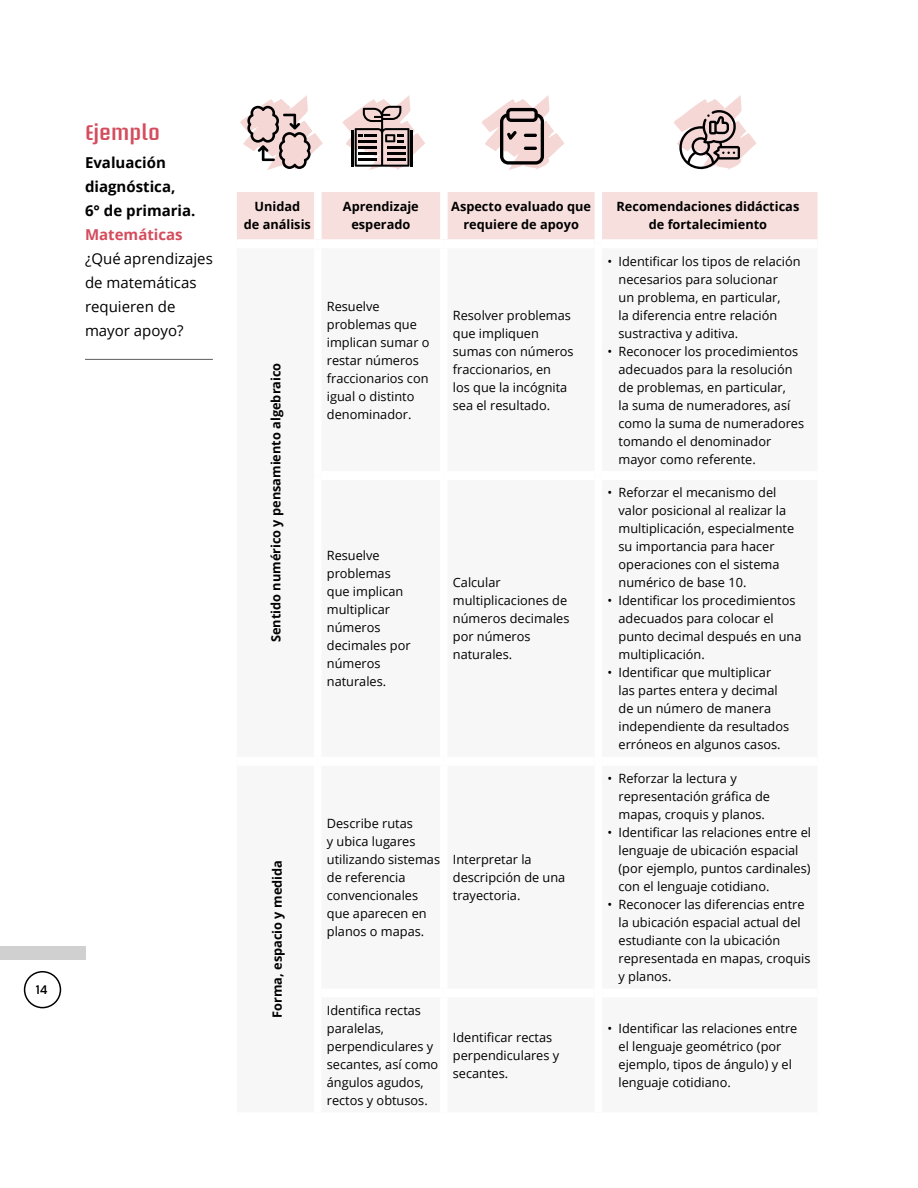
<style>
.page{position:relative;width:918px;height:1188px;background:#fff}
.page>*{position:absolute;margin:0;border:0;box-sizing:border-box;transform-origin:0 0}
.t1{font:600 21px "Briem Akademi Std";color:#d44d5d}
.t2{font:15px/24px "Open Sans";color:#000}
.t3{font:700 15px/24px "Open Sans";color:#000}
.t4{font:700 15px "Open Sans";color:#d44d5d}
.t5{font:12.75px/18px "Open Sans";color:#000}
.t6{font:700 12.75px/18px "Open Sans";color:#000;text-align:center}
.t7{font:12px "Ashemore Nor Med";color:#000}
</style>
<div class="page">
<div style="left:24px;top:971px;width:37px;height:37px;border:2px solid #000;border-radius:50%"></div>
<div style="left:0;top:946px;width:85px;height:14px;background:#d0d0d0"></div>
<svg style="left:157px;top:99px;width:140px;height:261px"></svg>
<svg style="left:297px;top:95px;width:192px;height:144px"></svg>
<svg style="left:489px;top:95px;width:329px;height:145px"></svg>
<svg style="left:679px;top:110px;width:61px;height:59px;background:#b7a5a4"></svg>
<p class="t7" style="left:36px;top:983px;width:13px">14</p>
<h1 class="t1" style="left:85px;top:121px;width:77px">Ejemplo</h1>
<p class="t3" style="left:85px;top:150px;width:112px">Evaluación diagnóstica,<br>6° de primaria.</p>
<p class="t4" style="left:85px;top:224px;width:99px">Matemáticas</p>
<p class="t2" style="left:85px;top:246px;width:129px">¿Qué aprendizajes de matemáticas requieren de mayor apoyo?</p>
<p class="t6" style="left:244px;top:197px;width:69px">Unidad<br>de análisis</p>
<p class="t6" style="left:343px;top:197px;width:77px">Aprendizaje esperado</p>
<p class="t6" style="left:451px;top:197px;width:141px">Aspecto evaluado que requiere de apoyo</p>
<p class="t6" style="left:617px;top:197px;width:184px">Recomendaciones didácticas de fortalecimiento</p>
<p class="t6" style="left:266px;top:642px;width:281px;rotate:-90deg">Sentido numérico y pensamiento algebraico</p>
<p class="t6" style="left:268px;top:1018px;width:159px;rotate:-90deg">Forma, espacio y medida</p>
<p class="t5" style="left:327px;top:297px;width:104px">Resuelve problemas que implican sumar o restar números fraccionarios con igual o distinto denominador.</p>
<p class="t5" style="left:453px;top:306px;width:122px">Resolver problemas que impliquen sumas con números fraccionarios, en<br>los que la incógnita sea el resultado.</p>
<p class="t5" style="left:327px;top:546px;width:85px">Resuelve problemas que implican multiplicar números decimales por números naturales.</p>
<p class="t5" style="left:453px;top:573px;width:118px">Calcular multiplicaciones de números decimales por números naturales.</p>
<p class="t5" style="left:327px;top:814px;width:115px">Describe rutas<br>y ubica lugares utilizando sistemas de referencia convencionales que aparecen en planos o mapas.</p>
<p class="t5" style="left:453px;top:850px;width:114px">Interpretar la descripción de una trayectoria.</p>
<p class="t5" style="left:619px;top:252px;width:184px;text-indent:-11px">• Identificar los tipos de relación necesarios para solucionar<br>un problema, en particular,<br>la diferencia entre relación sustractiva y aditiva.</p>
<p class="t5" style="left:619px;top:342px;width:187px;text-indent:-11px">• Reconocer los procedimientos adecuados para la resolución de problemas, en particular,<br>la suma de numeradores, así como la suma de numeradores tomando el denominador mayor como referente.</p>
<p class="t5" style="left:619px;top:483px;width:177px;text-indent:-11px">• Reforzar el mecanismo del valor posicional al realizar la multiplicación, especialmente su importancia para hacer operaciones con el sistema numérico de base 10.</p>
<p class="t5" style="left:619px;top:591px;width:185px;text-indent:-11px">• Identificar los procedimientos adecuados para colocar el punto decimal después en una multiplicación.</p>
<p class="t5" style="left:619px;top:663px;width:172px;text-indent:-11px">• Identificar que multiplicar las partes entera y decimal de un número de manera independiente da resultados erróneos en algunos casos.</p>
<p class="t5" style="left:619px;top:769px;width:153px;text-indent:-11px">• Reforzar la lectura y representación gráfica de mapas, croquis y planos.</p>
<p class="t5" style="left:619px;top:823px;width:194px;text-indent:-11px">• Identificar las relaciones entre el lenguaje de ubicación espacial (por ejemplo, puntos cardinales) con el lenguaje cotidiano.</p>
<p class="t5" style="left:619px;top:895px;width:193px;text-indent:-11px">• Reconocer las diferencias entre la ubicación espacial actual del estudiante con la ubicación representada en mapas, croquis y planos.</p>
<p class="t5" style="left:327px;top:1001px;width:113px">Identifica rectas paralelas, perpendiculares y secantes, así como ángulos agudos, rectos y obtusos.</p>
<p class="t5" style="left:453px;top:1028px;width:108px">Identificar rectas perpendiculares y secantes.</p>
<p class="t5" style="left:619px;top:1019px;width:180px;text-indent:-11px">• Identificar las relaciones entre el lenguaje geométrico (por ejemplo, tipos de ángulo) y el lenguaje cotidiano.</p>
</div>
